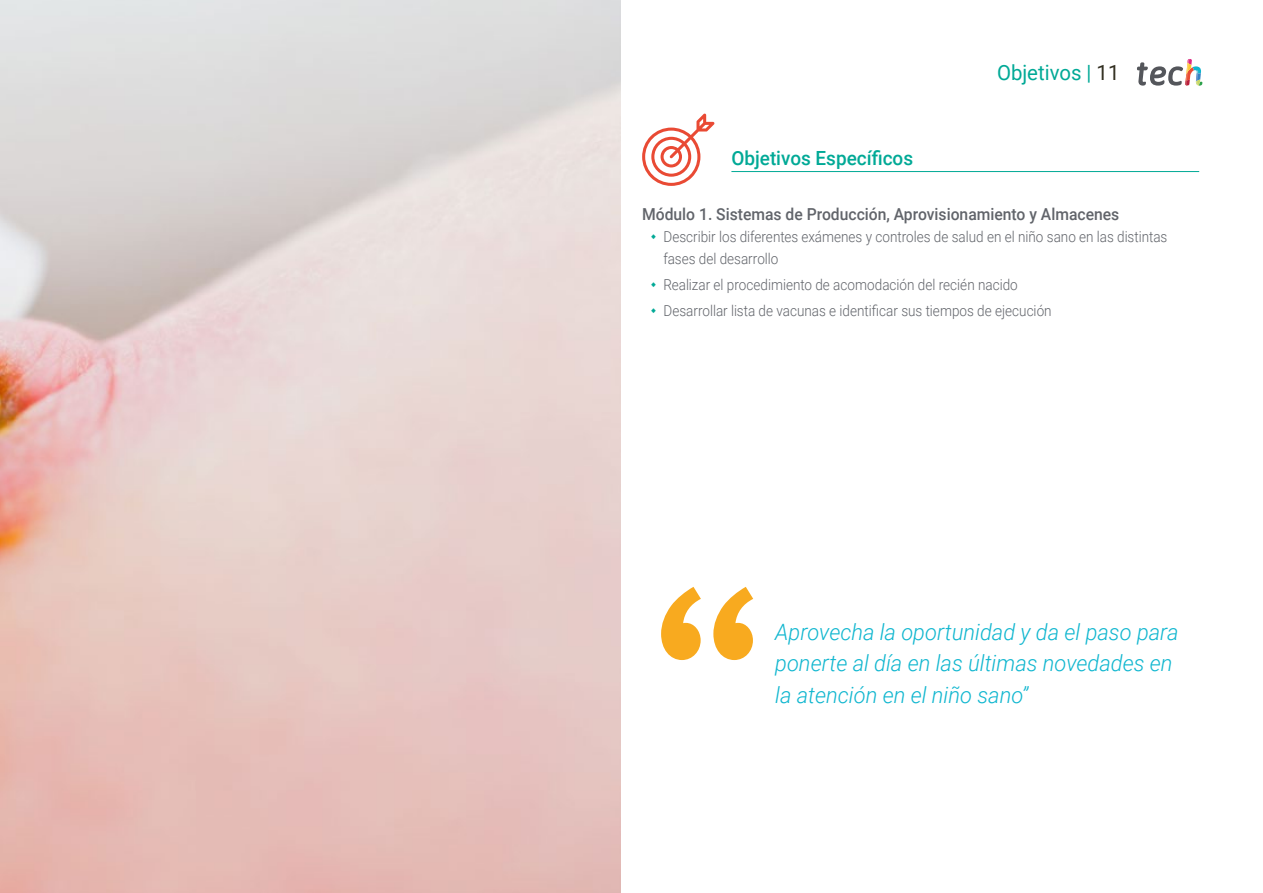
<style>
.page{position:relative;width:1263px;height:893px;background:#fff}
.page>*{position:absolute;margin:0;border:0;box-sizing:border-box;transform-origin:0 0}
.t1{font:italic 300 22.5px/31.5px "Roboto";color:#0fb6cf}
.t2{font:21px "Roboto";color:#00a996}
.t3{font:500 19.5px "Roboto";color:#00a996}
.t4{font:500 16.5px "Roboto";color:#61646a;scale:.95 1}
.t5{font:300 15px/21.8px "Roboto";color:#61646a;scale:.9 1}
.s1{color:#312e20}
</style>
<div class="page">
<svg style="left:642px;top:113px;width:72px;height:73px"></svg>
<hr style="left:731px;top:171px;width:468px;height:1px;background:#00a996">
<img style="left:0;top:0;width:621px;height:893px">
<svg style="left:1137px;top:59px;width:65px;height:27px"></svg>
<svg style="left:661px;top:587px;width:92px;height:73px"></svg>
<h3 class="t3" style="left:731px;top:144px;width:183px">Objetivos Específicos</h3>
<h2 class="t2" style="left:997px;top:57px;width:124px">Objetivos | <span class="s1">11</span></h2>
<p class="t4" style="left:642px;top:203px;width:504px">Módulo 1. Sistemas de Producción, Aprovisionamiento y Almacenes</p>
<p class="t5" style="left:663px;top:225px;width:561px">Describir los diferentes exámenes y controles de salud en el niño sano en las distintas fases del desarrollo</p>
<p class="t5" style="left:663px;top:271px;width:433px;line-height:26px">Realizar el procedimiento de acomodación del recién nacido<br>Desarrollar lista de vacunas e identificar sus tiempos de ejecución</p>
<h1 class="t1" style="left:775px;top:615px;width:405px">Aprovecha la oportunidad y da el paso para ponerte al día en las últimas novedades en la atención en el niño sano”</h1>
</div>
